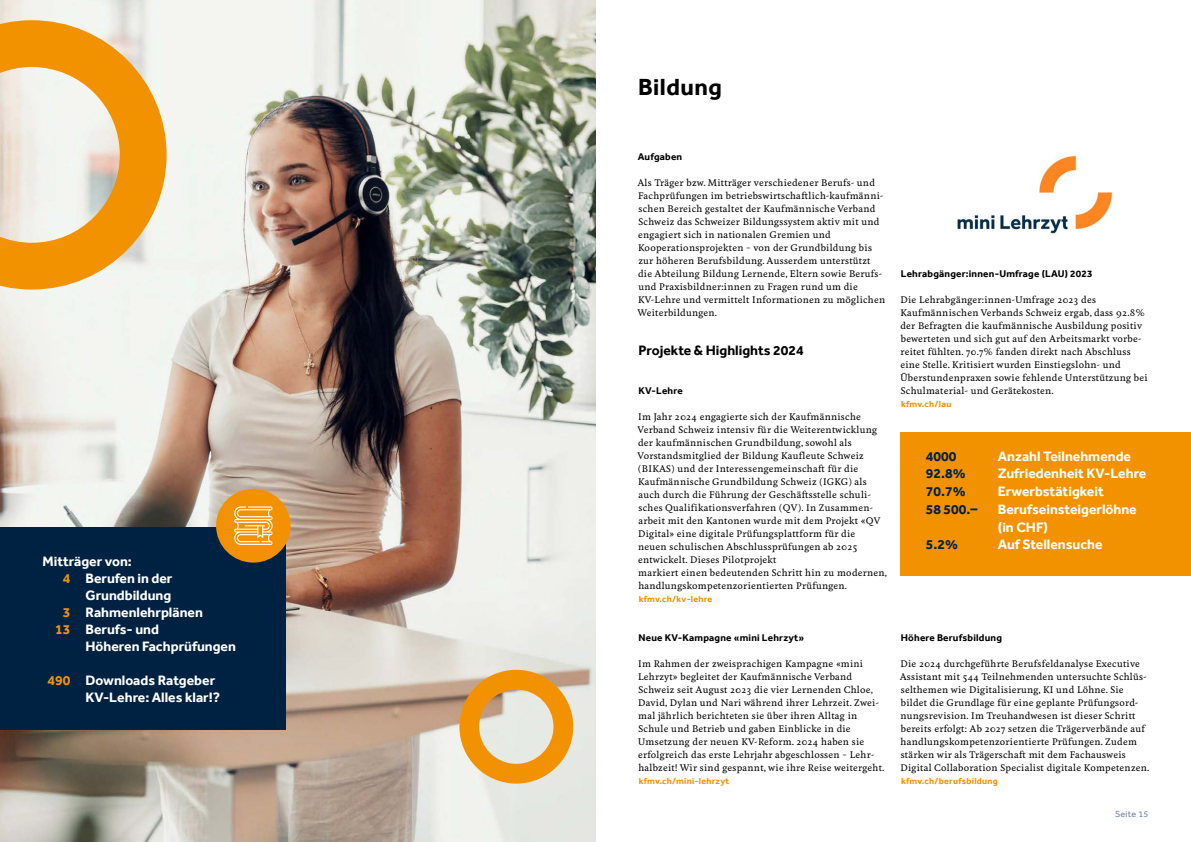
<style>
.page{position:relative;width:1191px;height:842px;background:#fff}
.page>*{position:absolute;margin:0;border:0;box-sizing:border-box;transform-origin:0 0}
.t1{font:700 24px "Effra";letter-spacing:.02em;color:#000}
.t2{font:700 14px/17px "Effra";color:#fff}
.t3{font:700 14px "Effra";color:#002242}
.t4{font:700 14px "Effra";color:#000}
.t5{font:700 10px "Effra";letter-spacing:.02em;color:#000}
.t6{font:500 9px/13px "Feijoa";letter-spacing:.03em;color:#000}
.t7{font:700 9px "Effra";letter-spacing:.03em;color:#f39200}
.t8{font:9px "Effra";letter-spacing:.03em;color:#71879e}
.s1{color:#f39200}
</style>
<div class="page">
<img style="left:0;top:0;width:595px;height:842px">
<svg style="left:0;top:20px;width:167px;height:270px"></svg>
<svg style="left:459px;top:670px;width:114px;height:114px;background:#e7bb75"></svg>
<div style="left:900px;top:433px;width:291px;height:143px;background:#f39200"></div>
<div style="left:0;top:528px;width:285px;height:202px;background:#002242"></div>
<div style="left:216px;top:489px;width:75px;height:74px;background:#f39200;border-radius:50%"></div>
<img style="left:957px;top:154px;width:157px;height:80px">
<svg style="left:234px;top:506px;width:38px;height:39px"></svg>
<h2 class="t2" style="left:43px;top:552px;width:91px">Mitträger von:</h2>
<h2 class="t2" style="left:63px;top:569px;width:111px"><span class="s1">4</span> Berufen in der</h2>
<h2 class="t2" style="left:86px;top:586px;width:87px">Grundbildung</h2>
<h2 class="t2" style="left:63px;top:603px;width:141px"><span class="s1">3</span> Rahmenlehrplänen</h2>
<h2 class="t2" style="left:55px;top:620px;width:105px"><span class="s1">13</span> Berufs- und</h2>
<h2 class="t2" style="left:86px;top:637px;width:152px">Höheren Fachprüfungen</h2>
<h2 class="t2" style="left:86px;top:671px;width:136px;text-indent:-38px"><span class="s1">490</span> Downloads Ratgeber<br>KV-Lehre: Alles klar!?</h2>
<h1 class="t1" style="left:638px;top:72px;width:85px">Bildung</h1>
<p class="t5" style="left:638px;top:150px;width:46px">Aufgaben</p>
<p class="t6" style="left:637px;top:176px;width:249px">Als Träger bzw. Mitträger verschiedener Berufs- und Fachprüfungen im betriebswirtschaftlich-kaufmänni&shy;schen Bereich gestaltet der Kaufmännische Verband Schweiz das Schweizer Bildungssystem aktiv mit und engagiert sich in nationalen Gremien und Kooperationsprojekten – von der Grundbildung bis zur höheren Berufsbildung. Ausserdem unterstützt die Abteilung Bildung Lernende, Eltern sowie Berufs&shy;und Praxisbildner:innen zu Fragen rund um die KV-Lehre und vermittelt Informationen zu möglichen Weiterbildungen.</p>
<h2 class="t4" style="left:638px;top:341px;width:167px">Projekte &amp; Highlights 2024</h2>
<p class="t5" style="left:638px;top:384px;width:46px">KV-Lehre</p>
<p class="t6" style="left:637px;top:410px;width:251px">Im Jahr 2024 engagierte sich der Kaufmännische Verband Schweiz intensiv für die Weiterentwicklung der kaufmännischen Grundbildung, sowohl als Vorstandsmitglied der Bildung Kaufleute Schweiz (BIKAS) und der Interessengemeinschaft für die Kaufmännische Grundbildung Schweiz (IGKG) als auch durch die Führung der Geschäftsstelle schuli&shy;sches Qualifikationsverfahren (QV). In Zusammen&shy;arbeit mit den Kantonen wurde mit dem Projekt «QV Digital» eine digitale Prüfungsplattform für die<br>neuen schulischen Abschlussprüfungen ab 2025 entwickelt. Dieses Pilotprojekt<br>markiert einen bedeutenden Schritt hin zu modernen, handlungskompetenzorientierten Prüfungen.</p>
<p class="t7" style="left:639px;top:593px;width:75px">kfmv.ch/kv-lehre</p>
<p class="t5" style="left:638px;top:631px;width:167px">Neue KV-Kampagne «mini Lehrzyt»</p>
<p class="t6" style="left:638px;top:657px;width:248px">Im Rahmen der zweisprachigen Kampagne «mini Lehrzyt» begleitet der Kaufmännische Verband Schweiz seit August 2023 die vier Lernenden Chloe, David, Dylan und Nari während ihrer Lehrzeit. Zwei&shy;mal jährlich berichteten sie über ihren Alltag in Schule und Betrieb und gaben Einblicke in die Umsetzung der neuen KV-Reform. 2024 haben sie erfolgreich das erste Lehrjahr abgeschlossen – Lehr&shy;halbzeit! Wir sind gespannt, wie ihre Reise weitergeht.</p>
<p class="t7" style="left:639px;top:775px;width:92px">kfmv.ch/mini-lehrzyt</p>
<p class="t5" style="left:901px;top:267px;width:193px">Lehrabgänger:innen-Umfrage (LAU) 2023</p>
<p class="t6" style="left:900px;top:293px;width:249px">Die Lehrabgänger:innen-Umfrage 2023 des Kaufmännischen Verbands Schweiz ergab, dass 92.8% der Befragten die kaufmännische Ausbildung positiv bewerteten und sich gut auf den Arbeitsmarkt vorbe&shy;reitet fühlten. 70.7% fanden direkt nach Abschluss eine Stelle. Kritisiert wurden Einstiegslohn- und Überstundenpraxen sowie fehlende Unterstützung bei Schulmaterial- und Gerätekosten.</p>
<p class="t7" style="left:901px;top:398px;width:52px">kfmv.ch/lau</p>
<h2 class="t3" style="left:926px;top:448px;width:32px">4000</h2>
<h2 class="t2" style="left:997px;top:448px;width:135px">Anzahl Teilnehmende</h2>
<h2 class="t3" style="left:925px;top:465px;width:41px">92.8%</h2>
<h2 class="t2" style="left:997px;top:465px;width:150px">Zufriedenheit KV-Lehre</h2>
<h2 class="t3" style="left:925px;top:483px;width:41px">70.7%</h2>
<h2 class="t2" style="left:997px;top:483px;width:107px">Erwerbstätigkeit</h2>
<h2 class="t3" style="left:925px;top:501px;width:53px">58 500.–</h2>
<h2 class="t2" style="left:997px;top:501px;width:140px;line-height:18px">Berufseinsteigerlöhne (in CHF)</h2>
<h2 class="t3" style="left:925px;top:536px;width:34px">5.2%</h2>
<h2 class="t2" style="left:997px;top:536px;width:106px">Auf Stellensuche</h2>
<p class="t5" style="left:901px;top:631px;width:103px">Höhere Berufsbildung</p>
<p class="t6" style="left:899px;top:657px;width:251px">Die 2024 durchgeführte Berufsfeldanalyse Executive Assistant mit 544 Teilnehmenden untersuchte Schlüs&shy;selthemen wie Digitalisierung, KI und Löhne. Sie bildet die Grundlage für eine geplante Prüfungsord&shy;nungsrevision. Im Treuhandwesen ist dieser Schritt bereits erfolgt: Ab 2027 setzen die Trägerverbände auf handlungskompetenzorientierte Prüfungen. Zudem stärken wir als Trägerschaft mit dem Fachausweis Digital Collaboration Specialist digitale Kompetenzen.</p>
<p class="t7" style="left:901px;top:775px;width:98px">kfmv.ch/berufsbildung</p>
<p class="t8" style="left:1115px;top:808px;width:35px">Seite 15</p>
</div>
